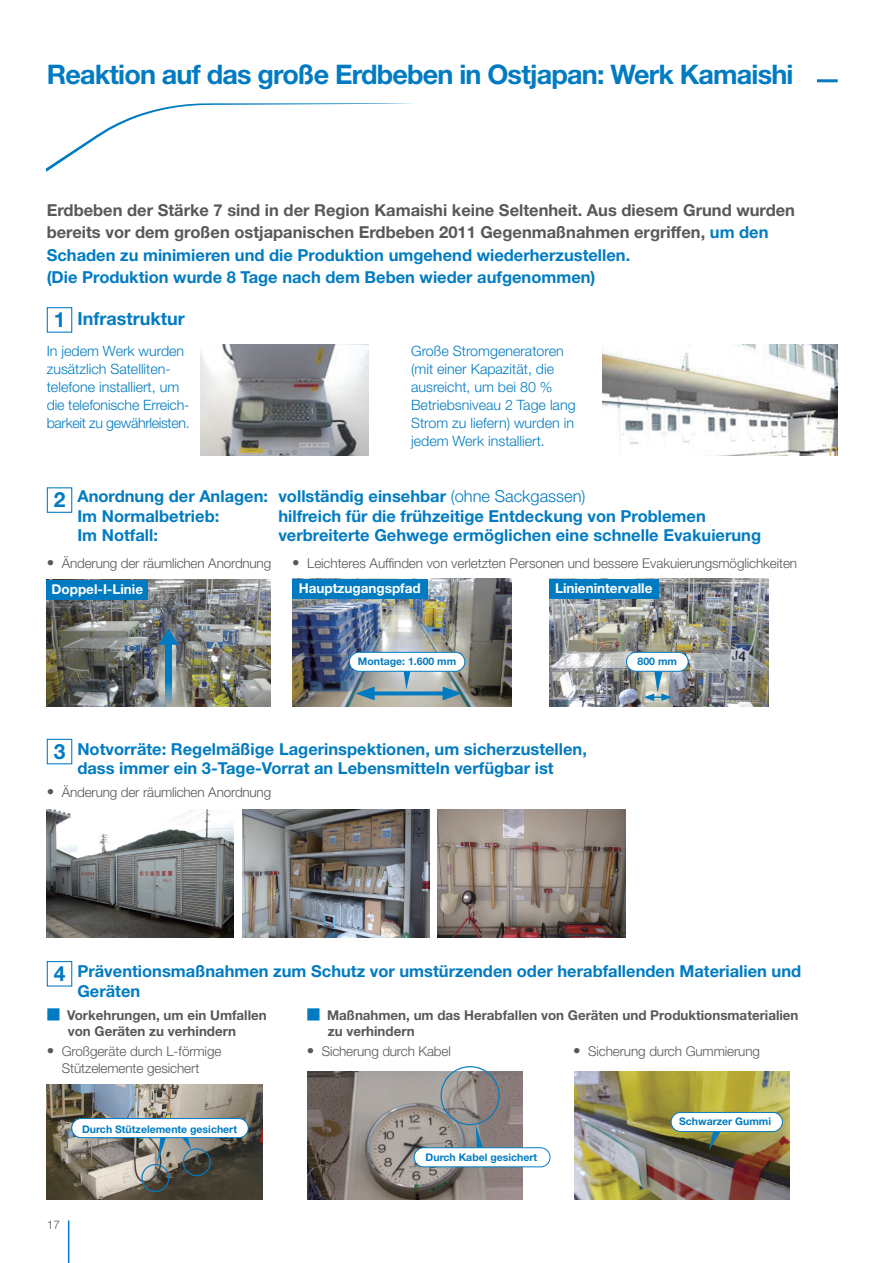
<style>
.page{position:relative;width:893px;height:1263px;background:#fff}
.page>*{position:absolute;margin:0;border:0;box-sizing:border-box;transform-origin:0 0}
.t1{font:700 27px "Helvetica Neue LT Std";letter-spacing:-.03em;color:#007bc2}
.t2{font:700 21px "Helvetica Neue LT Std";color:#007bc2}
.t3{font:700 18px "Helvetica Neue LT Std";color:#007bc2}
.t4{font:700 16.5px/19.8px "Helvetica Neue LT Std";color:#007bc2}
.t5{font:700 16.5px/22.5px "Helvetica Neue LT Std";color:#57585a}
.t6{font:300 14.25px/18px "Helvetica Neue LT Std";color:#007bc2}
.t7{font:300 13.5px/16.8px "Helvetica Neue LT Std";letter-spacing:-.01em;color:#57585a;text-align:center}
.t8{font:700 13.5px/16.2px "Helvetica Neue LT Std";color:#57585a}
.t9{font:700 13.5px "Helvetica Neue LT Std";color:#fff}
.t10{font:300 12px "Helvetica Neue LT Std";color:#57585a}
.t11{font:700 10.5px "Helvetica Neue LT Std";color:#007bc2}
.s1{color:#007bc2}
.s2{font-size:21px}
.s3{font-weight:300}
.s4{font-size:15px}
</style>
<div class="page">
<hr style="left:68px;top:1220px;width:1px;height:43px;background:#007bc2">
<div style="left:47px;top:487px;width:25px;height:26px;border:1px solid #007bc2"></div>
<img style="left:47px;top:579px;width:223px;height:127px">
<div style="left:47px;top:580px;width:101px;height:19px;background:#007bc2"></div>
<img style="left:292px;top:579px;width:220px;height:127px">
<svg style="left:375px;top:691px;width:68px;height:4px"></svg>
<svg style="left:355px;top:686px;width:20px;height:14px"></svg>
<svg style="left:443px;top:686px;width:19px;height:14px"></svg>
<div style="left:292px;top:579px;width:135px;height:20px;background:#007bc2"></div>
<svg style="left:403px;top:672px;width:8px;height:18px"></svg>
<div style="left:349px;top:652px;width:116px;height:19px;background:#fff;border-radius:9px"></div>
<div style="left:349px;top:652px;width:116px;height:20px;border:1px solid #007bc2;border-radius:9px"></div>
<img style="left:549px;top:579px;width:220px;height:127px">
<svg style="left:644px;top:672px;width:28px;height:29px"></svg>
<div style="left:549px;top:579px;width:109px;height:20px;background:#007bc2"></div>
<div style="left:626px;top:652px;width:62px;height:19px;background:#fff;border-radius:9px"></div>
<div style="left:626px;top:652px;width:63px;height:20px;border:1px solid #007bc2;border-radius:9px"></div>
<svg style="left:158px;top:628px;width:21px;height:17px"></svg>
<svg style="left:165px;top:644px;width:7px;height:62px"></svg>
<div style="left:47px;top:307px;width:25px;height:26px;border:1px solid #007bc2"></div>
<img style="left:602px;top:344px;width:236px;height:111px">
<img style="left:201px;top:344px;width:167px;height:111px">
<hr style="left:797px;top:79px;width:41px;height:3px;background:#007bc2">
<svg style="left:47px;top:103px;width:367px;height:69px"></svg>
<div style="left:47px;top:62px;width:769px;height:34px;background:#fff"></div>
<img style="left:242px;top:810px;width:187px;height:127px">
<img style="left:438px;top:810px;width:187px;height:127px">
<img style="left:47px;top:810px;width:187px;height:127px">
<div style="left:47px;top:739px;width:25px;height:25px;border:1px solid #007bc2"></div>
<div style="left:47px;top:961px;width:25px;height:25px;border:1px solid #007bc2"></div>
<img style="left:307px;top:1071px;width:216px;height:128px">
<img style="left:47px;top:1085px;width:216px;height:114px">
<img style="left:574px;top:1071px;width:216px;height:128px">
<svg style="left:709px;top:1132px;width:13px;height:18px"></svg>
<svg style="left:476px;top:1124px;width:7px;height:23px"></svg>
<svg style="left:181px;top:1138px;width:10px;height:12px"></svg>
<svg style="left:157px;top:1138px;width:10px;height:26px"></svg>
<div style="left:671px;top:1112px;width:111px;height:19px;background:#fff;border-radius:10px"></div>
<div style="left:671px;top:1112px;width:112px;height:20px;border:1px solid #007bc2;border-radius:10px"></div>
<div style="left:72px;top:1118px;width:176px;height:20px;background:#fff;border-radius:10px"></div>
<div style="left:71px;top:1118px;width:178px;height:20px;border:1px solid #007bc2;border-radius:10px"></div>
<div style="left:414px;top:1148px;width:136px;height:19px;background:#fff;border-radius:10px"></div>
<div style="left:414px;top:1147px;width:137px;height:20px;border:1px solid #007bc2;border-radius:10px"></div>
<div style="left:441px;top:1066px;width:59px;height:59px;border:1px solid #007bc2;border-radius:50%"></div>
<div style="left:141px;top:1164px;width:28px;height:28px;border:1px solid #007bc2;border-radius:50%"></div>
<div style="left:183px;top:1148px;width:28px;height:28px;border:1px solid #007bc2;border-radius:50%"></div>
<h1 class="t1" style="left:47px;top:58px;width:748px">Reaktion auf das große Erdbeben in Ostjapan: Werk Kamaishi</h1>
<p class="t5" style="left:47px;top:198px;width:750px">Erdbeben der Stärke 7 sind in der Region Kamaishi keine Seltenheit. Aus diesem Grund wurden bereits vor dem großen ostjapanischen Erdbeben 2011 Gegenmaßnahmen ergriffen, <span class="s1">um den Schaden zu minimieren und die Produktion umgehend wiederherzustellen.<br>(Die Produktion wurde 8 Tage nach dem Beben wieder aufgenommen)</span></p>
<p class="t3" style="left:54px;top:307px;width:133px"><span class="s2">1</span> Infrastruktur</p>
<p class="t6" style="left:47px;top:342px;width:144px">In jedem Werk wurden zusätzlich Satelliten&shy;telefone installiert, um die telefonische Erreich&shy;barkeit zu gewährleisten.</p>
<p class="t6" style="left:411px;top:342px;width:166px">Große Stromgeneratoren (mit einer Kapazität, die ausreicht, um bei 80 %<br>Betriebsniveau 2 Tage lang<br>Strom zu liefern) wurden in jedem Werk installiert.</p>
<p class="t2" style="left:54px;top:486px;width:13px">2</p>
<p class="t4" style="left:77px;top:486px;width:510px">Anordnung der Anlagen: vollständig einsehbar <span class="s3">(ohne Sackgassen)<br></span>Im Normalbetrieb:</p>
<p class="t4" style="left:278px;top:505px;width:429px">hilfreich für die frühzeitige Entdeckung von Problemen</p>
<p class="t4" style="left:77px;top:525px;width:82px">Im Notfall:</p>
<p class="t4" style="left:278px;top:525px;width:484px">verbreiterte Gehwege ermöglichen eine schnelle Evakuierung</p>
<p class="t7" style="left:47px;top:555px;width:226px"><span class="s4">•</span> Änderung der räumlichen Anordnung</p>
<p class="t7" style="left:292px;top:555px;width:506px"><span class="s4">•</span> Leichteres Auffinden von verletzten Personen und bessere Evakuierungsmöglichkeiten</p>
<p class="t9" style="left:52px;top:581px;width:93px">Doppel-I-Linie</p>
<p class="t9" style="left:299px;top:580px;width:124px">Hauptzugangspfad</p>
<p class="t9" style="left:555px;top:580px;width:99px">Linienintervalle</p>
<p class="t11" style="left:358px;top:655px;width:100px">Montage: 1.600 mm</p>
<p class="t4" style="left:77px;top:738px;width:511px">Notvorräte: Regelmäßige Lagerinspektionen, um sicherzustellen, dass immer ein 3-Tage-Vorrat an Lebensmitteln verfügbar ist</p>
<p class="t2" style="left:54px;top:738px;width:13px">3</p>
<p class="t7" style="left:47px;top:784px;width:226px"><span class="s4">•</span> Änderung der räumlichen Anordnung</p>
<p class="t11" style="left:638px;top:655px;width:41px">800 mm</p>
<p class="t2" style="left:54px;top:960px;width:13px">4</p>
<p class="t4" style="left:77px;top:961px;width:725px">Präventionsmaßnahmen zum Schutz vor umstürzenden oder herabfallenden Materialien und<br>Geräten</p>
<p class="t8" style="left:68px;top:1006px;width:200px;text-indent:-21px"><span class="s1">•</span> Vorkehrungen, um ein Umfallen von Geräten zu verhindern</p>
<p class="t8" style="left:328px;top:1006px;width:472px;text-indent:-21px"><span class="s1">•</span> Maßnahmen, um das Herabfallen von Geräten und Produktionsmaterialien zu verhindern</p>
<p class="t7" style="left:47px;top:1043px;width:176px"><span class="s4">•</span> Großgeräte durch L-förmige<br>Stützelemente gesichert</p>
<p class="t7" style="left:307px;top:1043px;width:146px"><span class="s4">•</span> Sicherung durch Kabel</p>
<p class="t7" style="left:573px;top:1043px;width:188px"><span class="s4">•</span> Sicherung durch Gummierung</p>
<p class="t11" style="left:82px;top:1122px;width:156px">Durch Stützelemente gesichert</p>
<p class="t10" style="left:47px;top:1217px;width:15px">17</p>
<p class="t11" style="left:426px;top:1151px;width:113px">Durch Kabel gesichert</p>
<p class="t11" style="left:679px;top:1115px;width:94px">Schwarzer Gummi</p>
</div>
